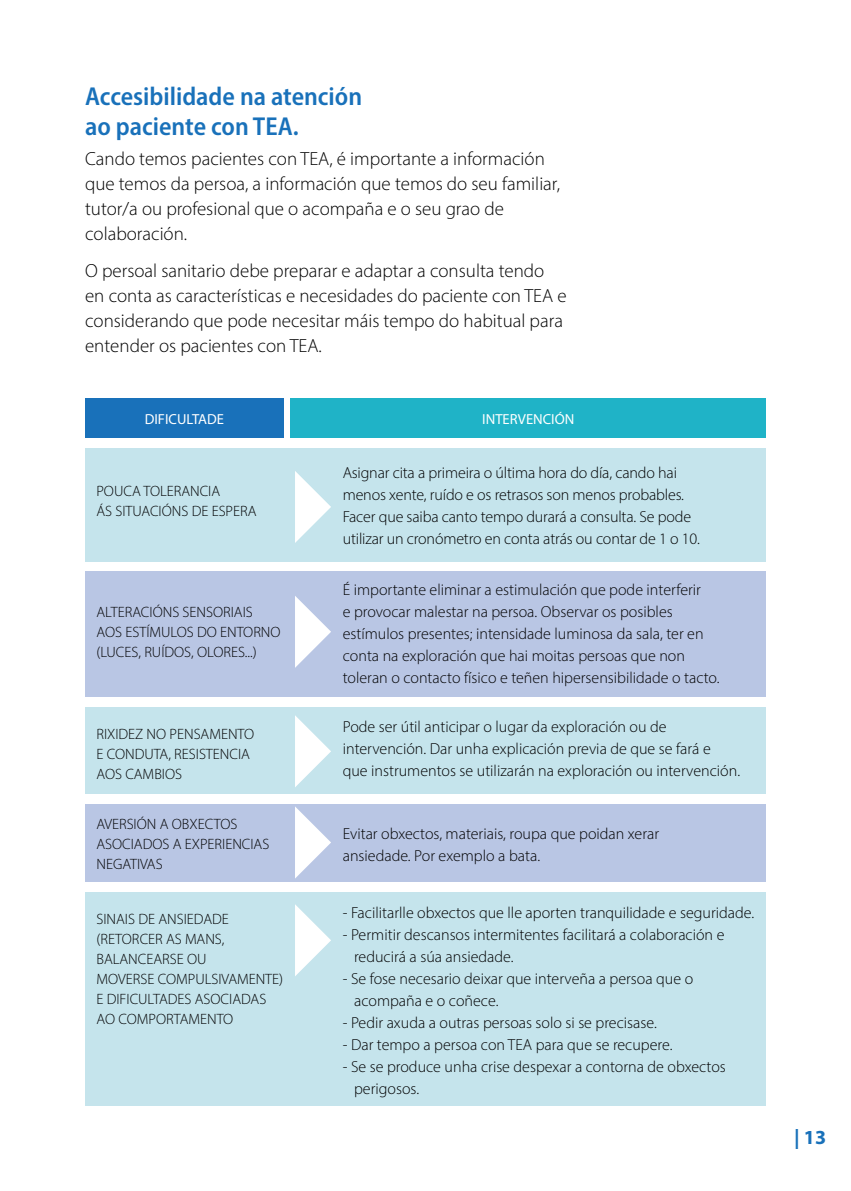
<style>
.page{position:relative;width:851px;height:1191px;background:#fff}
.page>*{position:absolute;margin:0;border:0;box-sizing:border-box;transform-origin:0 0}
.t1{font:600 semi-condensed 26px/30px "Myriad Pro";color:#1971ba}
.t2{font:700 20px "Myriad Pro";color:#1971ba}
.t3{font:300 19px/25px "Myriad Pro";color:#000001}
.t4{font:300 16px/22px "Myriad Pro";color:#000001}
.t5{font:300 15px/20px "Myriad Pro";color:#000001}
.t6{font:14.6px "Myriad Pro";color:#fff}
</style>
<div class="page">
<div style="left:85px;top:448px;width:680px;height:113px;background:#c5e4ec"></div>
<div style="left:85px;top:571px;width:680px;height:126px;background:#b9c6e4"></div>
<div style="left:85px;top:707px;width:680px;height:87px;background:#c5e4ec"></div>
<div style="left:85px;top:892px;width:680px;height:214px;background:#c5e4ec"></div>
<div style="left:85px;top:804px;width:680px;height:78px;background:#b9c6e4"></div>
<div style="left:85px;top:398px;width:198px;height:40px;background:#1971ba"></div>
<div style="left:291px;top:398px;width:474px;height:40px;background:#1fb3c7"></div>
<svg style="left:295px;top:471px;width:36px;height:72px"></svg>
<svg style="left:295px;top:596px;width:36px;height:72px"></svg>
<svg style="left:295px;top:715px;width:36px;height:72px"></svg>
<svg style="left:295px;top:904px;width:36px;height:72px"></svg>
<svg style="left:295px;top:806px;width:36px;height:72px"></svg>
<h1 class="t1" style="left:85px;top:80px;width:278px">Accesibilidade na atención ao paciente con TEA.</h1>
<p class="t3" style="left:85px;top:146px;width:476px">Cando temos pacientes con TEA, é importante a información que temos da persoa, a información que temos do seu familiar, tutor/a ou profesional que o acompaña e o seu grao de colaboración.</p>
<p class="t3" style="left:85px;top:258px;width:483px">O persoal sanitario debe preparar e adaptar a consulta tendo en conta as características e necesidades do paciente con TEA e considerando que pode necesitar máis tempo do habitual para entender os pacientes con TEA.</p>
<p class="t6" style="left:145px;top:410px;width:81px">DIFICULTADE</p>
<p class="t6" style="left:482px;top:410px;width:94px">INTERVENCIÓN</p>
<p class="t5" style="left:96px;top:481px;width:161px">POUCA TOLERANCIA<br>ÁS SITUACIÓNS DE ESPERA</p>
<p class="t5" style="left:96px;top:601px;width:186px">ALTERACIÓNS SENSORIAIS<br>AOS ESTÍMULOS DO ENTORNO (LUCES, RUÍDOS, OLORES...)</p>
<p class="t5" style="left:96px;top:724px;width:159px">RIXIDEZ NO PENSAMENTO<br>E CONDUTA, RESISTENCIA<br>AOS CAMBIOS</p>
<p class="t5" style="left:96px;top:814px;width:174px">AVERSIÓN A OBXECTOS<br>ASOCIADOS A EXPERIENCIAS<br>NEGATIVAS</p>
<p class="t5" style="left:96px;top:909px;width:188px">SINAIS DE ANSIEDADE (RETORCER AS MANS,<br>BALANCEARSE OU<br>MOVERSE COMPULSIVAMENTE)<br>E DIFICULTADES ASOCIADAS<br>AO COMPORTAMENTO</p>
<p class="t4" style="left:343px;top:462px;width:358px">Asignar cita a primeira o última hora do día, cando hai menos xente, ruído e os retrasos son menos probables.<br>Facer que saiba canto tempo durará a consulta. Se pode utilizar un cronómetro en conta atrás ou contar de 1 o 10.</p>
<p class="t4" style="left:343px;top:578px;width:378px">É importante eliminar a estimulación que pode interferir<br>e provocar malestar na persoa. Observar os posibles estímulos presentes; intensidade luminosa da sala, ter en conta na exploración que hai moitas persoas que non toleran o contacto físico e teñen hipersensibilidade o tacto.</p>
<p class="t4" style="left:343px;top:715px;width:399px">Pode ser útil anticipar o lugar da exploración ou de intervención. Dar unha explicación previa de que se fará e<br>que instrumentos se utilizarán na exploración ou intervención.</p>
<p class="t4" style="left:343px;top:822px;width:318px">Evitar obxectos, materiais, roupa que poidan xerar ansiedade. Por exemplo a bata.</p>
<p class="t4" style="left:343px;top:901px;width:413px">- Facilitarlle obxectos que lle aporten tranquilidade e seguridade.</p>
<p class="t4" style="left:354px;top:923px;width:372px;text-indent:-11px">- Permitir descansos intermitentes facilitará a colaboración e reducirá a súa ansiedade.</p>
<p class="t4" style="left:354px;top:967px;width:340px;text-indent:-11px">- Se fose necesario deixar que interveña a persoa que o acompaña e o coñece.</p>
<p class="t4" style="left:343px;top:1011px;width:315px">- Pedir axuda a outras persoas solo si se precisase.</p>
<p class="t4" style="left:343px;top:1033px;width:331px">- Dar tempo a persoa con TEA para que se recupere.</p>
<p class="t4" style="left:354px;top:1055px;width:373px;text-indent:-11px">- Se se produce unha crise despexar a contorna de obxectos perigosos.</p>
<p class="t2" style="left:794px;top:1123px;width:33px">| 13</p>
</div>
